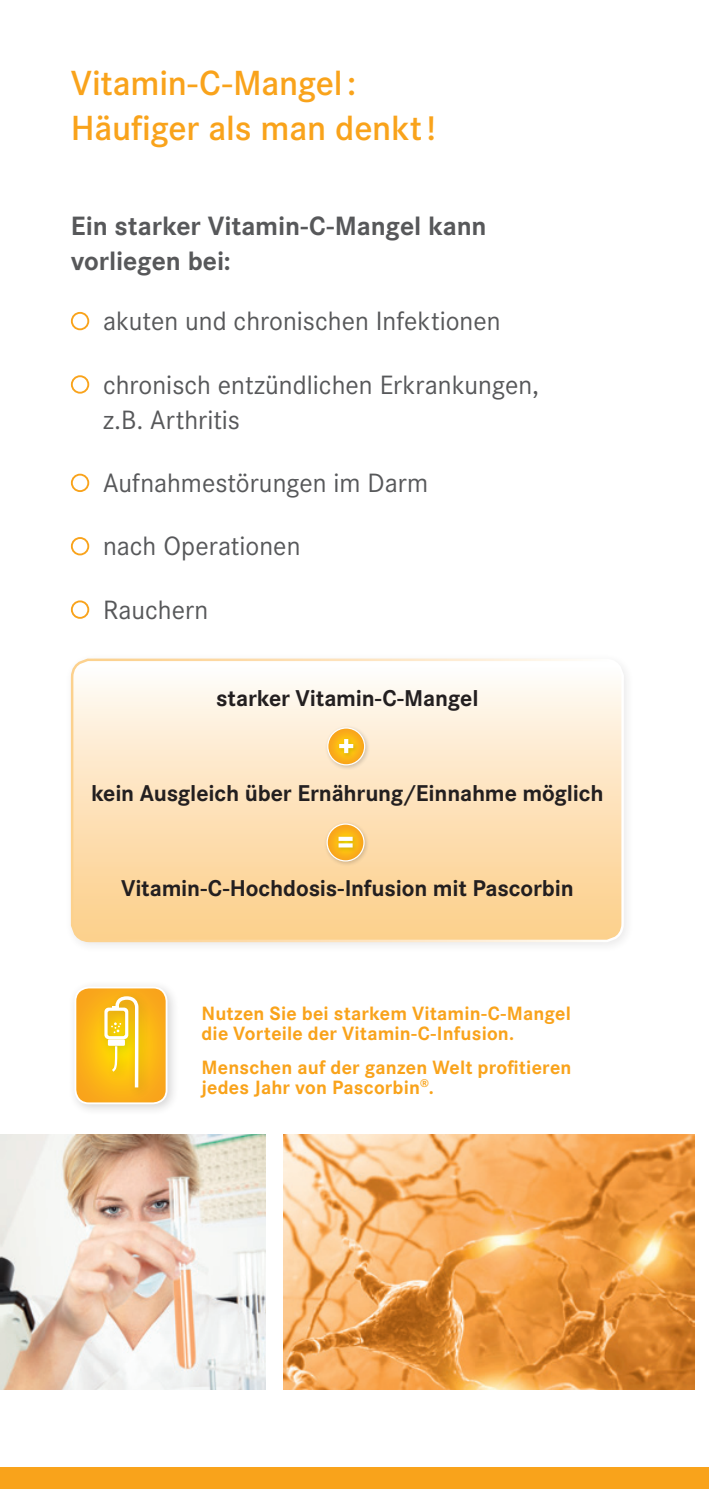
<style>
.page{position:relative;width:709px;height:1489px;background:#fff}
.page>*{position:absolute;margin:0;border:0;box-sizing:border-box;transform-origin:0 0}
.t1{font:600 36.25px/45px "Corporate S Pro";letter-spacing:-.005em;color:#f9a31b}
.t2{font:27.5px/35px "Corporate S Pro";color:#57585a}
.t3{font:700 27.5px/35px "Corporate S Pro";letter-spacing:-.005em;color:#57585a}
.t4{font:700 23.75px "Corporate S Pro";letter-spacing:-.01em;color:#231f20}
.t5{font:700 20px/20px "Corporate S Pro";letter-spacing:.01em;color:#f9a31b}
</style>
<div class="page">
<div style="left:0;top:1467px;width:709px;height:21px;background:#f9a31b"></div>
<img style="left:0;top:1134px;width:266px;height:255px">
<img style="left:284px;top:1134px;width:410px;height:255px">
<div style="left:67px;top:979px;width:113px;height:137px;background:#231f20;opacity:.2"></div>
<div style="left:74px;top:986px;width:93px;height:118px;border:2px solid #fff;border-radius:14px"></div>
<svg style="left:75px;top:987px;width:92px;height:116px;background:#f9bf35"></svg>
<div style="left:71px;top:312px;width:18px;height:18px;border:2px solid #f9a31b;border-radius:50%"></div>
<div style="left:71px;top:375px;width:18px;height:18px;border:2px solid #f9a31b;border-radius:50%"></div>
<div style="left:71px;top:473px;width:18px;height:19px;border:2px solid #f9a31b;border-radius:50%"></div>
<div style="left:71px;top:537px;width:18px;height:18px;border:2px solid #f9a31b;border-radius:50%"></div>
<div style="left:71px;top:600px;width:18px;height:18px;border:2px solid #f9a31b;border-radius:50%"></div>
<div style="left:72px;top:659px;width:550px;height:281px;background:linear-gradient(to bottom,#fffcfa,#fccd86);border-radius:18px"></div>
<div style="left:71px;top:658px;width:553px;height:284px;border:2px solid #fff;border-radius:18px"></div>
<div style="left:324px;top:724px;width:46px;height:46px;background:#231f20;opacity:.2"></div>
<svg style="left:328px;top:728px;width:36px;height:36px"></svg>
<div style="left:327px;top:727px;width:38px;height:38px;border:1px solid #fff;border-radius:50%"></div>
<div style="left:336px;top:736px;width:23px;height:22px;background:#231f20;opacity:.2"></div>
<svg style="left:339px;top:739px;width:14px;height:14px"></svg>
<div style="left:324px;top:820px;width:45px;height:46px;background:#231f20;opacity:.2"></div>
<svg style="left:327px;top:824px;width:37px;height:36px"></svg>
<div style="left:326px;top:823px;width:38px;height:38px;border:1px solid #fff;border-radius:50%"></div>
<div style="left:336px;top:834px;width:22px;height:18px;background:#231f20;opacity:.2"></div>
<svg style="left:338px;top:836px;width:14px;height:4px"></svg>
<svg style="left:338px;top:843px;width:14px;height:4px"></svg>
<h1 class="t1" style="left:71px;top:58px;width:366px">Vitamin-C-Mangel :<br>Häufiger als man denkt !</h1>
<h2 class="t3" style="left:71px;top:206px;width:417px">Ein starker Vitamin-C-Mangel kann vorliegen bei:</h2>
<h2 class="t2" style="left:103px;top:301px;width:399px">akuten und chronischen Infektionen</h2>
<h2 class="t2" style="left:103px;top:365px;width:437px">chronisch entzündlichen Erkrankungen, z.B. Arthritis</h2>
<h2 class="t2" style="left:103px;top:463px;width:326px">Aufnahmestörungen im Darm</h2>
<h2 class="t2" style="left:103px;top:527px;width:199px">nach Operationen</h2>
<h2 class="t2" style="left:103px;top:590px;width:107px">Rauchern</h2>
<p class="t4" style="left:216px;top:679px;width:264px">starker Vitamin-C-Mangel</p>
<p class="t4" style="left:91px;top:774px;width:514px">kein Ausgleich über Ernährung/Einnahme möglich</p>
<p class="t4" style="left:121px;top:869px;width:454px">Vitamin-C-Hochdosis-Infusion mit Pascorbin</p>
<p class="t5" style="left:201px;top:1001px;width:371px">Nutzen Sie bei starkem Vitamin-C-Mangel die Vorteile der Vitamin-C-Infusion.</p>
<p class="t5" style="left:201px;top:1055px;width:371px">Menschen auf der ganzen Welt profitieren jedes Jahr von Pascorbin<sup>®</sup>.</p>
</div>
